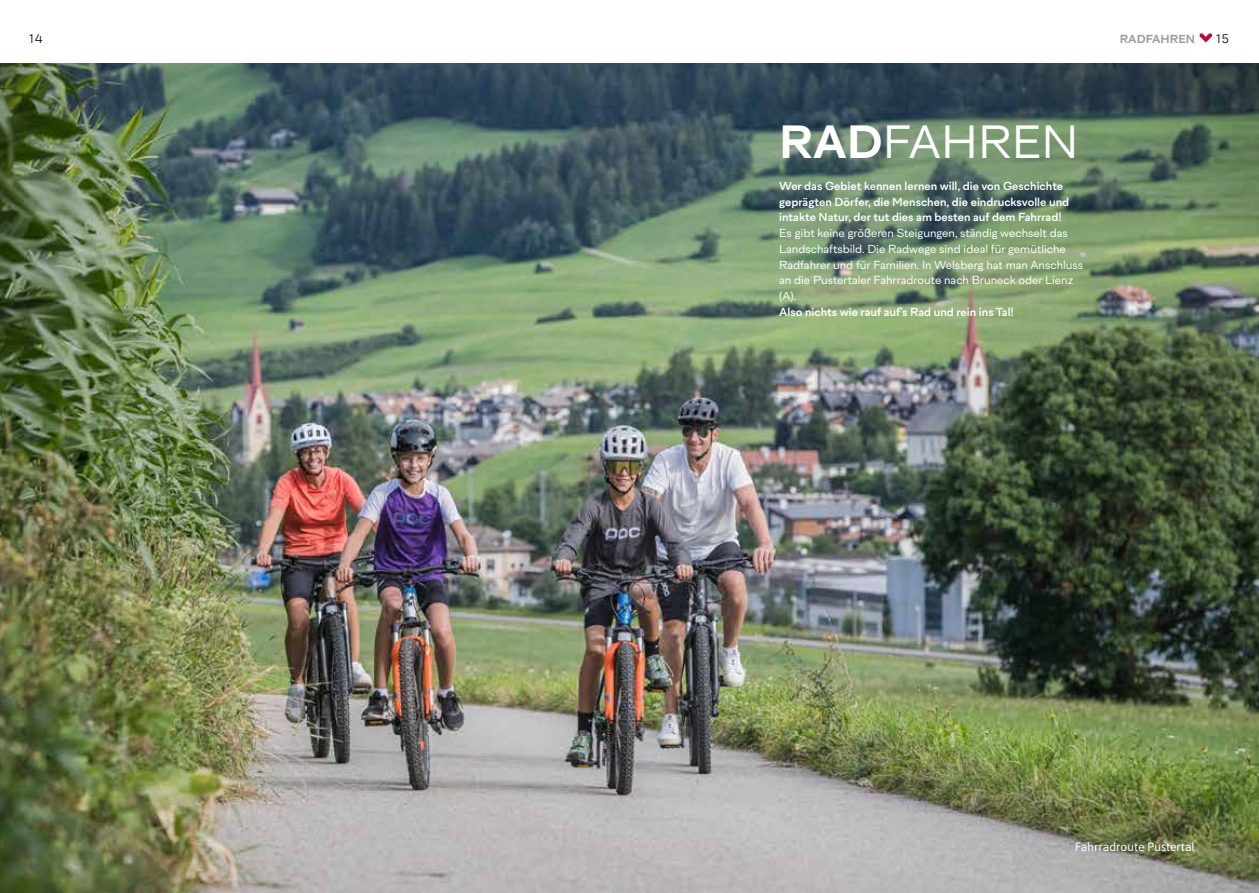
<style>
.page{position:relative;width:1259px;height:893px;background:#fff}
.page>*{position:absolute;margin:0;border:0;box-sizing:border-box;transform-origin:0 0}
.t1{font:45px "Cordillera";color:#fff}
.t2{font:12px "Asap";color:#fff}
.t3{font:300 12px "Cordillera";color:#000}
.t4{font:11.25px/15.8px "Cordillera";color:#fff}
.t5{font:600 11.25px/15.8px "Cordillera";color:#fff}
.t6{font:700 11.25px "Cordillera";color:#9d9d9c}
.s1{font-weight:700}
</style>
<div class="page">
<img style="left:0;top:64px;width:1259px;height:829px">
<svg style="left:1199px;top:33px;width:13px;height:10px"></svg>
<p class="t3" style="left:29px;top:30px;width:15px">14</p>
<p class="t6" style="left:1119px;top:30px;width:77px">RADFAHREN</p>
<p class="t3" style="left:1216px;top:30px;width:14px">15</p>
<h1 class="t1" style="left:779px;top:109px;width:301px"><span class="s1">RAD</span>FAHREN</h1>
<p class="t5" style="left:779px;top:177px;width:291px">Wer das Gebiet kennen lernen will, die von Geschichte geprägten Dörfer, die Menschen, die eindrucksvolle und intakte Natur, der tut dies am besten auf dem Fahrrad!</p>
<p class="t4" style="left:779px;top:225px;width:306px">Es gibt keine größeren Steigungen, ständig wechselt das Landschaftsbild. Die Radwege sind ideal für gemütliche Radfahrer und für Familien. In Welsberg hat man Anschluss an die Pustertaler Fahrradroute nach Bruneck oder Lienz (A).</p>
<p class="t5" style="left:779px;top:303px;width:236px">Also nichts wie rauf auf's Rad und rein ins Tal!</p>
<p class="t2" style="left:1074px;top:839px;width:122px">Fahrradroute Pustertal</p>
</div>
